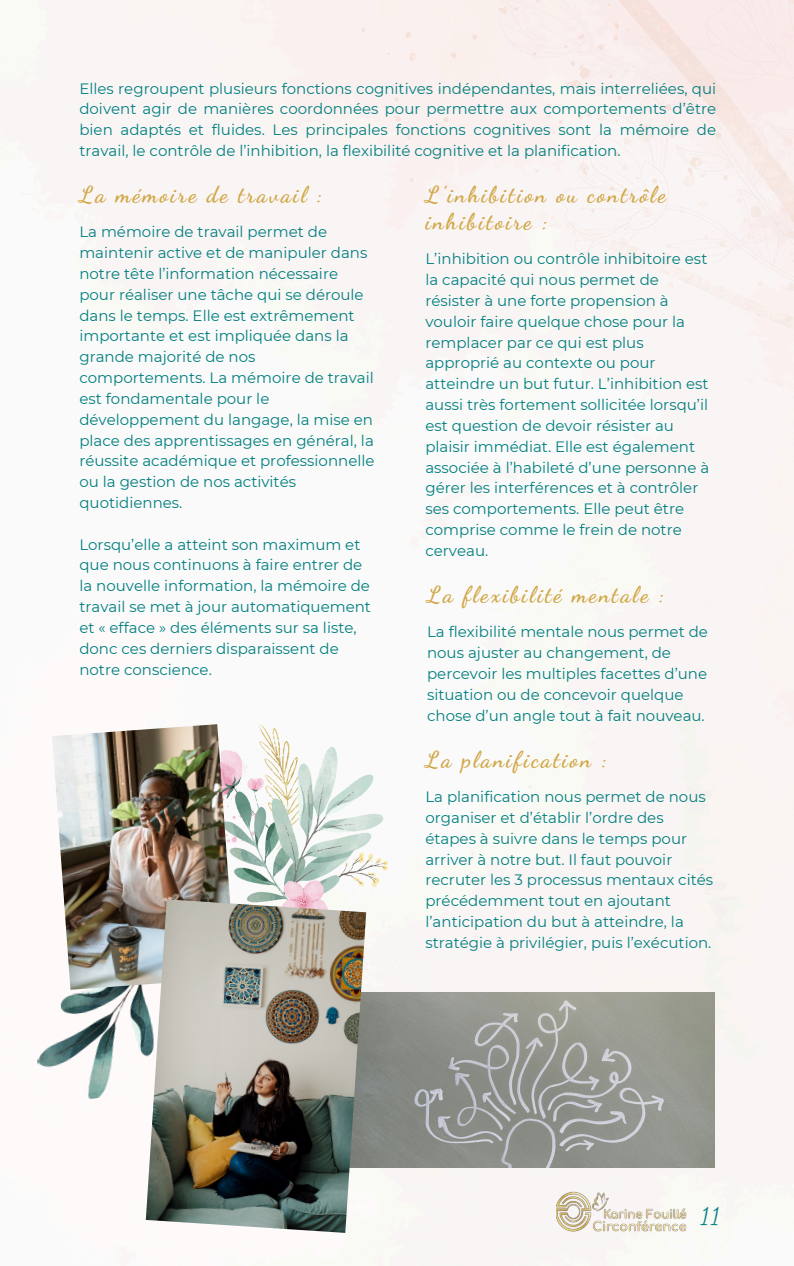
<style>
.page{position:relative;width:794px;height:1266px;background:#fff}
.page>*{position:absolute;margin:0;border:0;box-sizing:border-box;transform-origin:0 0}
.t1{font:700 22.5px/27px "Dancing Script";letter-spacing:.1em;color:#d1a747}
.t2{font:22.5px "Dancing Script";color:#037f80}
.t3{font:15px/20.9px "Montserrat";color:#037f80}
</style>
<div class="page">
<div style="left:88px;top:0;width:705px;height:1233px;background:#faf5f5"></div>
<img style="left:556px;top:1191px;width:130px;height:41px">
<img style="left:37px;top:989px;width:109px;height:115px">
<img style="left:235px;top:724px;width:152px;height:203px">
<img style="left:52px;top:724px;width:183px;height:265px">
<img style="left:366px;top:992px;width:348px;height:175px">
<img style="left:146px;top:899px;width:220px;height:334px">
<p class="t3" style="left:79px;top:78px;width:638px;text-align:justify">Elles regroupent plusieurs fonctions cognitives indépendantes, mais interreliées, qui doivent agir de manières coordonnées pour permettre aux comportements d’être bien adaptés et fluides. Les principales fonctions cognitives sont la mémoire de travail, le contrôle de l’inhibition, la flexibilité cognitive et la planification.</p>
<h1 class="t1" style="left:79px;top:181px;width:244px">La mémoire de travail :</h1>
<p class="t1" style="left:425px;top:181px;width:242px">L’inhibition ou contrôle inhibitoire :</p>
<p class="t3" style="left:79px;top:221px;width:296px">La mémoire de travail permet de maintenir active et de manipuler dans notre tête l’information nécessaire pour réaliser une tâche qui se déroule dans le temps. Elle est extrêmement importante et est impliquée dans la grande majorité de nos comportements. La mémoire de travail est fondamentale pour le développement du langage, la mise en place des apprentissages en général, la réussite académique et professionnelle ou la gestion de nos activités quotidiennes.</p>
<h1 class="t3" style="left:79px;top:534px;width:293px">Lorsqu’elle a atteint son maximum et que nous continuons à faire entrer de la nouvelle information, la mémoire de travail se met à jour automatiquement et « efface » des éléments sur sa liste, donc ces derniers disparaissent de notre conscience.</h1>
<p class="t3" style="left:425px;top:248px;width:285px">L’inhibition ou contrôle inhibitoire est la capacité qui nous permet de résister à une forte propension à vouloir faire quelque chose pour la remplacer par ce qui est plus approprié au contexte ou pour atteindre un but futur. L’inhibition est aussi très fortement sollicitée lorsqu’il est question de devoir résister au plaisir immédiat. Elle est également associée à l’habileté d’une personne à gérer les interférences et à contrôler ses comportements. Elle peut être comprise comme le frein de notre cerveau.</p>
<h1 class="t1" style="left:427px;top:581px;width:239px">La flexibilité mentale :</h1>
<p class="t3" style="left:427px;top:621px;width:282px">La flexibilité mentale nous permet de nous ajuster au changement, de percevoir les multiples facettes d’une situation ou de concevoir quelque chose d’un angle tout à fait nouveau.</p>
<p class="t1" style="left:425px;top:746px;width:183px">La planification :</p>
<p class="t3" style="left:425px;top:786px;width:289px">La planification nous permet de nous organiser et d’établir l’ordre des étapes à suivre dans le temps pour arriver à notre but. Il faut pouvoir recruter les 3 processus mentaux cités précédemment tout en ajoutant l’anticipation du but à atteindre, la stratégie à privilégier, puis l’exécution.</p>
<h1 class="t2" style="left:700px;top:1202px;width:20px">11</h1>
</div>
